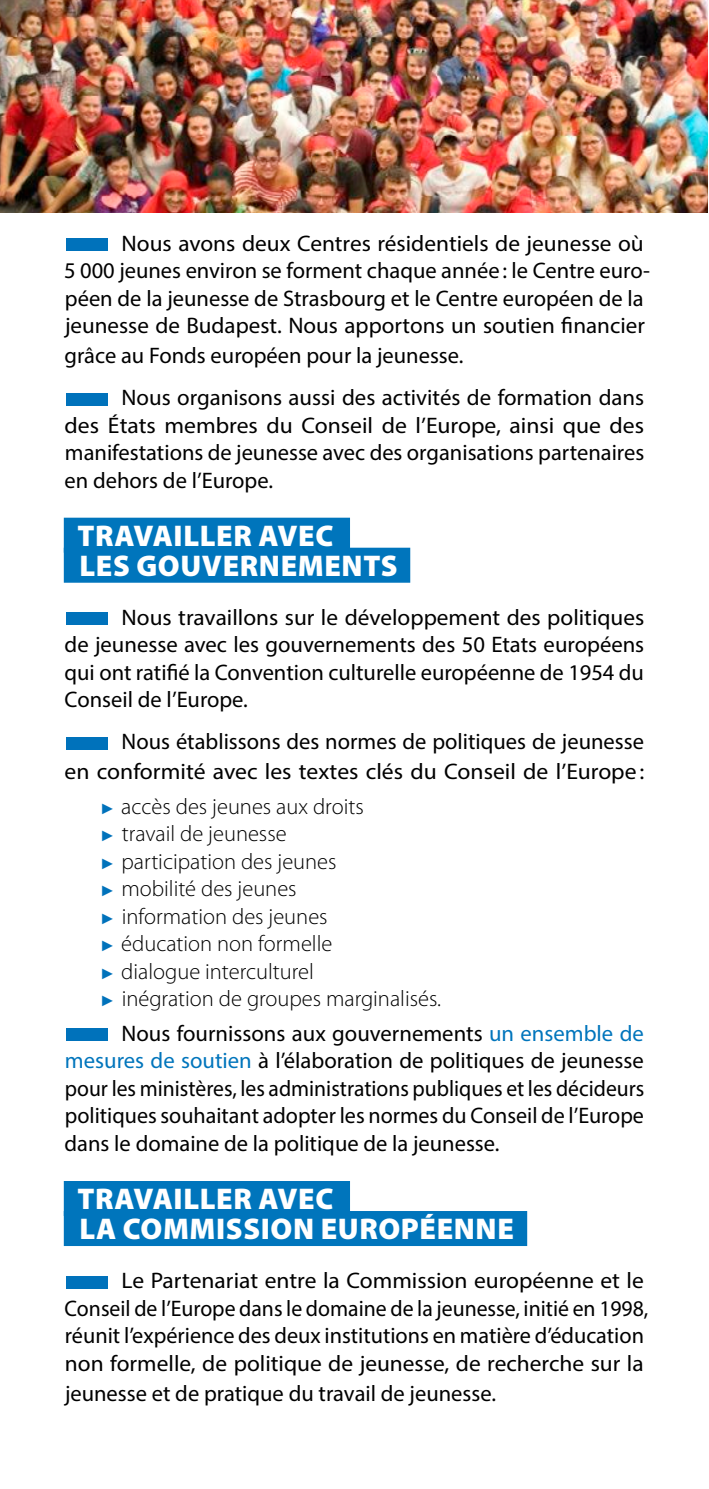
<style>
.page{position:relative;width:709px;height:1489px;background:#fff}
.page>*{position:absolute;margin:0;border:0;box-sizing:border-box;transform-origin:0 0}
.t1{font:900 30px/30px "Myriad Pro";letter-spacing:.02em;color:#fff}
.t2{font:22.5px/27.5px "Myriad Pro";color:#000;text-align:justify}
.t3{font:22.5px/27.5px "Myriad Pro";color:#000;scale:1.04 1}
.t4{font:300 22.5px/27.5px "Myriad Pro";color:#000}
.s1{color:#0072bb}
.s2{font-family:"Arial";font-weight:400;font-size:15px;color:#0072bb}
.s3{color:#0075bc}
</style>
<div class="page">
<hr style="left:708px;top:933px;width:1px;height:59px;background:#fbba00">
<div style="left:64px;top:517px;width:286px;height:35px;background:#0075bc"></div>
<div style="left:64px;top:547px;width:346px;height:35px;background:#0075bc"></div>
<div style="left:64px;top:1180px;width:286px;height:35px;background:#0075bc"></div>
<div style="left:64px;top:1210px;width:463px;height:35px;background:#0075bc"></div>
<img style="left:0;top:0;width:707px;height:213px">
<p class="t3" style="left:64px;top:229px;width:565px"><span class="s1">■</span> Nous avons deux Centres résidentiels de jeunesse où 5 000 jeunes environ se forment chaque année : le Centre euro&shy;péen de la jeunesse de Strasbourg et le Centre européen de la jeunesse de Budapest. Nous apportons un soutien financier</p>
<p class="t2" style="left:65px;top:342px;width:400px">grâce au Fonds européen pour la jeunesse.</p>
<p class="t2" style="left:64px;top:383px;width:582px"><span class="s1">■</span> Nous organisons aussi des activités de formation dans des États membres du Conseil de l’Europe, ainsi que des manifestations de jeunesse avec des organisations partenaires en dehors de l’Europe.</p>
<h1 class="t1" style="left:77px;top:519px;width:322px">TRAVAILLER AVEC<br>LES GOUVERNEMENTS</h1>
<p class="t2" style="left:64px;top:603px;width:582px"><span class="s1">■</span> Nous travaillons sur le développement des politiques de jeunesse avec les gouvernements des 50 Etats européens qui ont ratifié la Convention culturelle européenne de 1954 du Conseil de l’Europe.</p>
<p class="t2" style="left:64px;top:726px;width:582px;line-height:30px"><span class="s1">■</span> Nous établissons des normes de politiques de jeunesse en conformité avec les textes clés du Conseil de l’Europe:</p>
<p class="t4" style="left:100px;top:792px;width:342px"><span class="s2">►</span> accès des jeunes aux droits<br><span class="s2">►</span> travail de jeunesse<br><span class="s2">►</span> participation des jeunes<br><span class="s2">►</span> mobilité des jeunes<br><span class="s2">►</span> information des jeunes<br><span class="s2">►</span> éducation non formelle<br><span class="s2">►</span> dialogue interculturel<br><span class="s2">►</span> inégration de groupes marginalisés.</p>
<p class="t2" style="left:64px;top:1019px;width:582px"><span class="s1">■</span> Nous fournissons aux gouvernements <span class="s3">un ensemble de mesures de soutien</span> à l’élaboration de politiques de jeunesse pour les ministères, les administrations publiques et les décideurs politiques souhaitant adopter les normes du Conseil de l’Europe dans le domaine de la politique de la jeunesse.</p>
<h1 class="t1" style="left:77px;top:1182px;width:438px">TRAVAILLER AVEC<br>LA COMMISSION EUROPÉENNE</h1>
<p class="t3" style="left:64px;top:1266px;width:563px"><span class="s1">■</span> Le Partenariat entre la Commission européenne et le Conseil de l’Europe dans le domaine de la jeunesse, initié en 1998, réunit l’expérience des deux institutions en matière d’éducation non formelle, de politique de jeunesse, de recherche sur la</p>
<p class="t2" style="left:65px;top:1378px;width:432px">jeunesse et de pratique du travail de jeunesse.</p>
</div>
